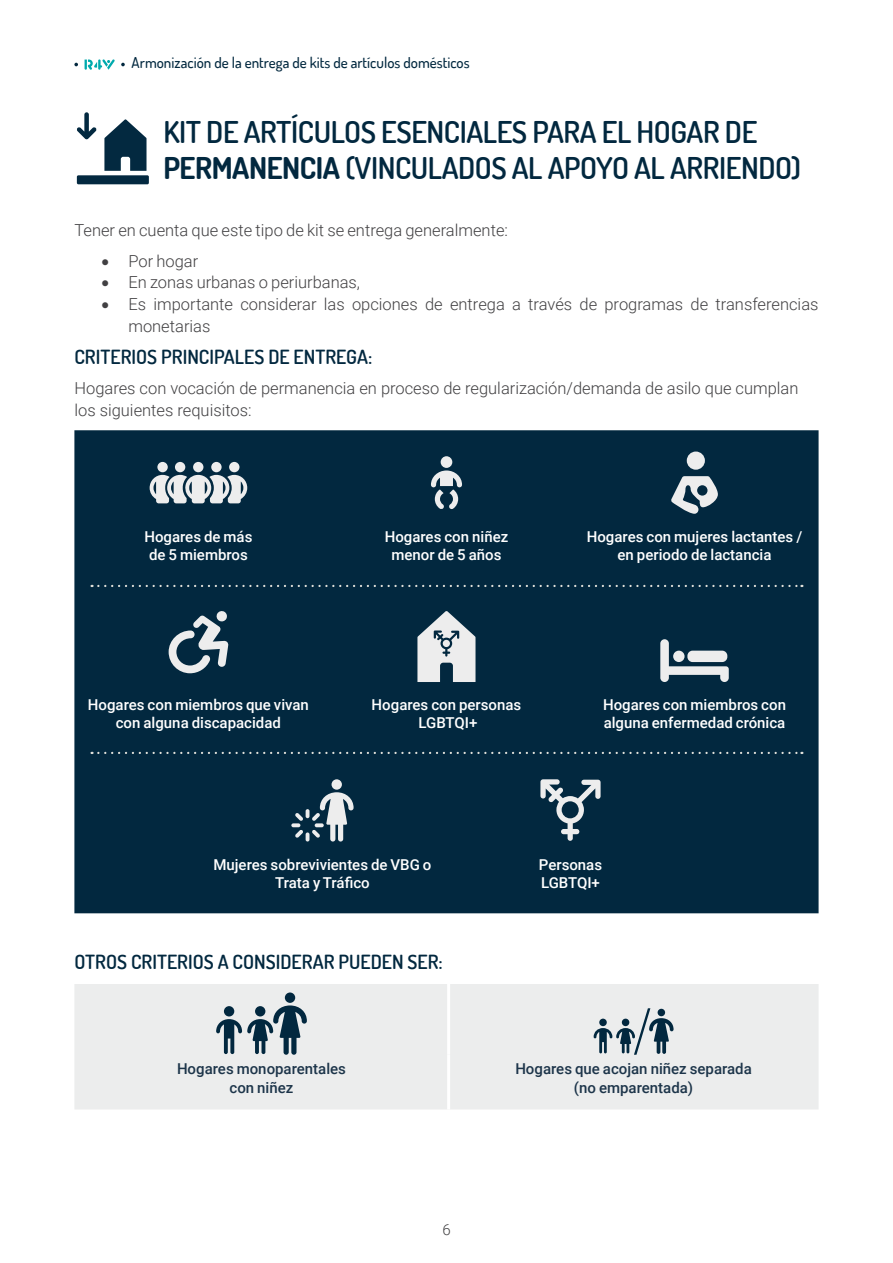
<style>
.page{position:relative;width:893px;height:1263px;background:#fff}
.page>*{position:absolute;margin:0;border:0;box-sizing:border-box;transform-origin:0 0}
.t1{font:300 66.3px "Gill Sans Nova";color:#02283f}
.t2{font:600 30px/36px "Dosis";letter-spacing:-.015em;color:#02283f}
.t3{font:600 19.5px "Dosis";color:#02283f}
.t4{font:300 16.5px/21.8px "Roboto";color:#414042}
.t5{font:500 15px/18px "Roboto";color:#fff;text-align:center}
.t6{font:500 15px/18px "Roboto";color:#1d354a;text-align:center}
.t7{font:500 15px "Dosis";color:#02283f}
.t8{font:300 15px "Roboto";color:#414042}
.s1{font-weight:700}
</style>
<div class="page">
<svg style="left:85px;top:59px;width:30px;height:11px"></svg>
<svg style="left:121px;top:63px;width:4px;height:3px"></svg>
<svg style="left:74px;top:63px;width:4px;height:3px"></svg>
<div style="left:77px;top:175px;width:72px;height:9px;background:#032940;border-radius:2px"></div>
<svg style="left:77px;top:112px;width:20px;height:27px"></svg>
<svg style="left:104px;top:119px;width:43px;height:52px"></svg>
<div style="left:74px;top:430px;width:745px;height:483px;background:#02283f"></div>
<div style="left:175px;top:462px;width:10px;height:10px;background:#ededed;border-radius:50%"></div>
<div style="left:157px;top:462px;width:11px;height:10px;background:#ededed;border-radius:50%"></div>
<div style="left:211px;top:462px;width:11px;height:10px;background:#ededed;border-radius:50%"></div>
<div style="left:229px;top:462px;width:10px;height:10px;background:#ededed;border-radius:50%"></div>
<div style="left:193px;top:462px;width:10px;height:10px;background:#ededed;border-radius:50%"></div>
<svg style="left:150px;top:475px;width:97px;height:28px;background:#b2bbc1"></svg>
<div style="left:441px;top:456px;width:11px;height:12px;background:#ededed;border-radius:50%"></div>
<svg style="left:431px;top:470px;width:31px;height:39px"></svg>
<svg style="left:671px;top:476px;width:47px;height:38px;background:#83949e"></svg>
<div style="left:687px;top:451px;width:18px;height:19px;background:#ededed;border-radius:50%"></div>
<svg style="left:169px;top:610px;width:59px;height:63px;background:#5c7482"></svg>
<svg style="left:417px;top:611px;width:58px;height:71px;background:#a8b3ba"></svg>
<svg style="left:660px;top:639px;width:69px;height:43px;background:#748893"></svg>
<div style="left:332px;top:779px;width:10px;height:11px;background:#ededed;border-radius:50%"></div>
<svg style="left:291px;top:792px;width:63px;height:49px;background:#566e7d"></svg>
<svg style="left:540px;top:779px;width:61px;height:62px;background:#476272"></svg>
<div style="left:74px;top:984px;width:745px;height:125px;background:#eceded"></div>
<hr style="left:447px;top:984px;width:3px;height:71px;background:#fff">
<hr style="left:447px;top:1055px;width:3px;height:54px;background:#fff">
<svg style="left:216px;top:1005px;width:91px;height:50px;background:#8b9ba4"></svg>
<div style="left:285px;top:992px;width:10px;height:11px;background:#02283f;border-radius:50%"></div>
<div style="left:599px;top:1019px;width:8px;height:7px;background:#02283f;border-radius:50%"></div>
<svg style="left:594px;top:1028px;width:41px;height:25px"></svg>
<div style="left:622px;top:1019px;width:7px;height:7px;background:#02283f;border-radius:50%"></div>
<svg style="left:649px;top:1018px;width:25px;height:36px"></svg>
<div style="left:658px;top:1009px;width:7px;height:7px;background:#02283f;border-radius:50%"></div>
<svg style="left:92px;top:585px;width:710px;height:2px"></svg>
<svg style="left:92px;top:752px;width:710px;height:2px"></svg>
<p class="t7" style="left:132px;top:52px;width:339px">Armonización de la entrega de kits de artículos domésticos</p>
<h2 class="t2" style="left:163px;top:113px;width:639px">KIT DE ARTÍCULOS ESENCIALES PARA EL HOGAR DE<br><span class="s1">PERMANENCIA</span> (VINCULADOS AL APOYO AL ARRIENDO)</h2>
<p class="t4" style="left:74px;top:219px;width:435px">Tener en cuenta que este tipo de kit se entrega generalmente:</p>
<p class="t4" style="left:101px;top:249px;width:98px">• Por hogar</p>
<p class="t4" style="left:101px;top:271px;width:260px">• En zonas urbanas o periurbanas,</p>
<p class="t4" style="left:128px;top:293px;width:692px;text-indent:-27px">• Es importante considerar las opciones de entrega a través de programas de transferencias monetarias</p>
<p class="t3" style="left:74px;top:344px;width:299px">CRITERIOS PRINCIPALES DE ENTREGA:</p>
<p class="t4" style="left:74px;top:377px;width:726px">Hogares con vocación de permanencia en proceso de regularización/demanda de asilo que cumplan los siguientes requisitos:</p>
<p class="t5" style="left:144px;top:527px;width:110px">Hogares de más de 5 miembros</p>
<p class="t5" style="left:385px;top:527px;width:125px">Hogares con niñez menor de 5 años</p>
<p class="t5" style="left:587px;top:527px;width:217px">Hogares con mujeres lactantes / en periodo de lactancia</p>
<p class="t5" style="left:88px;top:695px;width:223px">Hogares con miembros que vivan con alguna discapacidad</p>
<p class="t5" style="left:372px;top:695px;width:151px">Hogares con personas<br>LGBTQI+</p>
<p class="t5" style="left:603px;top:695px;width:184px;text-align:left">Hogares con miembros con alguna enfermedad crónica</p>
<p class="t5" style="left:213px;top:855px;width:220px">Mujeres sobrevivientes de VBG o<br>Trata y Tráfico</p>
<p class="t5" style="left:539px;top:855px;width:65px;text-align:left">Personas<br>LGBTQI+</p>
<p class="t3" style="left:74px;top:950px;width:370px">OTROS CRITERIOS A CONSIDERAR PUEDEN SER:</p>
<h1 class="t1" style="left:634px;top:991px;width:19px">/</h1>
<p class="t6" style="left:177px;top:1059px;width:171px">Hogares monoparentales con niñez</p>
<p class="t6" style="left:515px;top:1059px;width:238px">Hogares que acojan niñez separada (no emparentada)</p>
<p class="t8" style="left:442px;top:1219px;width:10px">6</p>
</div>
